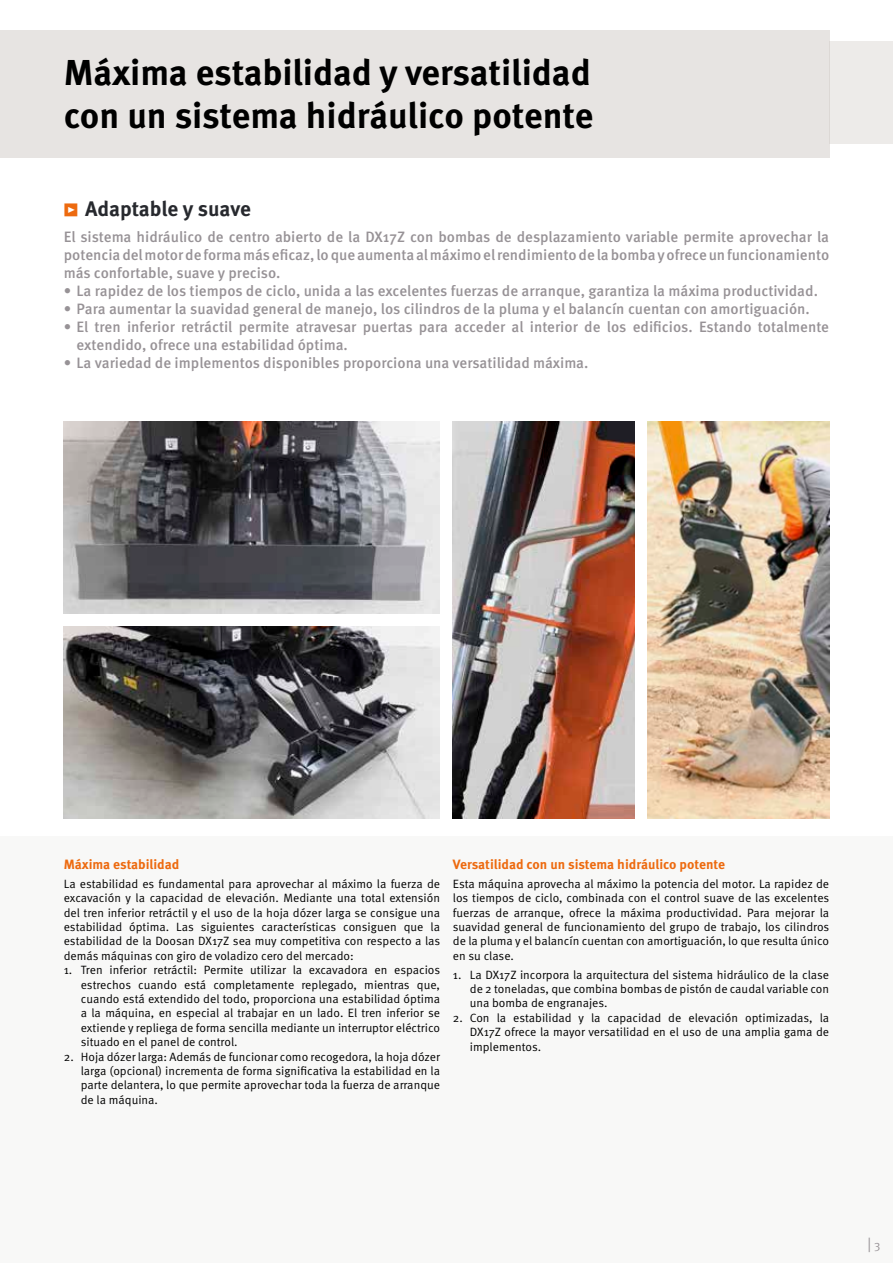
<style>
.page{position:relative;width:893px;height:1263px;background:#fff}
.page>*{position:absolute;margin:0;border:0;box-sizing:border-box;transform-origin:0 0}
.t1{font:700 36px/43.2px "Meta Pro";letter-spacing:-.005em;color:#000}
.t2{font:700 21px "Meta Pro";letter-spacing:-.005em;color:#27292e}
.t3{font:500 15px/18px "Meta Pro";color:#979296;text-align:justify}
.t4{font:15px "Meta Pro Norm";color:#979296}
.t5{font:700 13.5px "Meta Pro";letter-spacing:-.005em;color:#ed6a0f}
.t6{font:12px/14.4px "Meta Pro Norm";color:#000;text-align:justify}
.s1{font-size:17.25px;color:#ed6a0f}
.s2{font-size:12px}
</style>
<div class="page">
<div style="left:0;top:30px;width:829px;height:127px;background:#e7e4e2"></div>
<img style="left:453px;top:421px;width:182px;height:398px">
<div style="left:0;top:836px;width:893px;height:427px;background:#f8f8f7"></div>
<div style="left:829px;top:41px;width:64px;height:102px;background:#edebe9"></div>
<img style="left:63px;top:421px;width:376px;height:192px">
<img style="left:63px;top:626px;width:376px;height:193px">
<img style="left:647px;top:421px;width:182px;height:398px">
<h1 class="t1" style="left:64px;top:49px;width:531px">Máxima estabilidad y versatilidad con un sistema hidráulico potente</h1>
<h2 class="t2" style="left:64px;top:192px;width:189px"><span class="s1">ѓ</span> Adaptable y suave</h2>
<p class="t3" style="left:64px;top:227px;width:767px">El sistema hidráulico de centro abierto de la DX17Z con bombas de desplazamiento variable permite aprovechar la potencia del motor de forma más eficaz, lo que aumenta al máximo el rendimiento de la bomba y ofrece un funcionamiento más confortable, suave y preciso.</p>
<p class="t3" style="left:64px;top:281px;width:756px">• La rapidez de los tiempos de ciclo, unida a las excelentes fuerzas de arranque, garantiza la máxima productividad.</p>
<p class="t3" style="left:64px;top:299px;width:748px">• Para aumentar la suavidad general de manejo, los cilindros de la pluma y el balancín cuentan con amortiguación.</p>
<p class="t3" style="left:77px;top:317px;width:754px;text-indent:-13px">• El tren inferior retráctil permite atravesar puertas para acceder al interior de los edificios. Estando totalmente extendido, ofrece una estabilidad óptima.</p>
<p class="t3" style="left:64px;top:353px;width:526px">• La variedad de implementos disponibles proporciona una versatilidad máxima.</p>
<p class="t5" style="left:64px;top:854px;width:117px">Máxima estabilidad</p>
<p class="t6" style="left:64px;top:876px;width:378px">La estabilidad es fundamental para aprovechar al máximo la fuerza de excavación y la capacidad de elevación. Mediante una total extensión del tren inferior retráctil y el uso de la hoja dózer larga se consigue una estabilidad óptima. Las siguientes características consiguen que la estabilidad de la Doosan DX17Z sea muy competitiva con respecto a las demás máquinas con giro de voladizo cero del mercado:</p>
<p class="t6" style="left:81px;top:962px;width:361px;text-indent:-17px">1. Tren inferior retráctil: Permite utilizar la excavadora en espacios estrechos cuando está completamente replegado, mientras que, cuando está extendido del todo, proporciona una estabilidad óptima a la máquina, en especial al trabajar en un lado. El tren inferior se extiende y repliega de forma sencilla mediante un interruptor eléctrico situado en el panel de control.</p>
<p class="t6" style="left:81px;top:1048px;width:361px;text-indent:-17px">2. Hoja dózer larga: Además de funcionar como recogedora, la hoja dózer larga (opcional) incrementa de forma significativa la estabilidad en la parte delantera, lo que permite aprovechar toda la fuerza de arranque de la máquina.</p>
<p class="t5" style="left:453px;top:854px;width:274px">Versatilidad con un sistema hidráulico potente</p>
<p class="t6" style="left:453px;top:876px;width:378px">Esta máquina aprovecha al máximo la potencia del motor. La rapidez de los tiempos de ciclo, combinada con el control suave de las excelentes fuerzas de arranque, ofrece la máxima productividad. Para mejorar la suavidad general de funcionamiento del grupo de trabajo, los cilindros de la pluma y el balancín cuentan con amortiguación, lo que resulta único en su clase.</p>
<p class="t6" style="left:470px;top:966px;width:361px;text-indent:-17px">1. La DX17Z incorpora la arquitectura del sistema hidráulico de la clase de 2 toneladas, que combina bombas de pistón de caudal variable con una bomba de engranajes.</p>
<p class="t6" style="left:470px;top:1009px;width:361px;text-indent:-17px">2. Con la estabilidad y la capacidad de elevación optimizadas, la DX17Z ofrece la mayor versatilidad en el uso de una amplia gama de implementos.</p>
<p class="t4" style="left:867px;top:1232px;width:14px">| <span class="s2">3</span></p>
</div>
